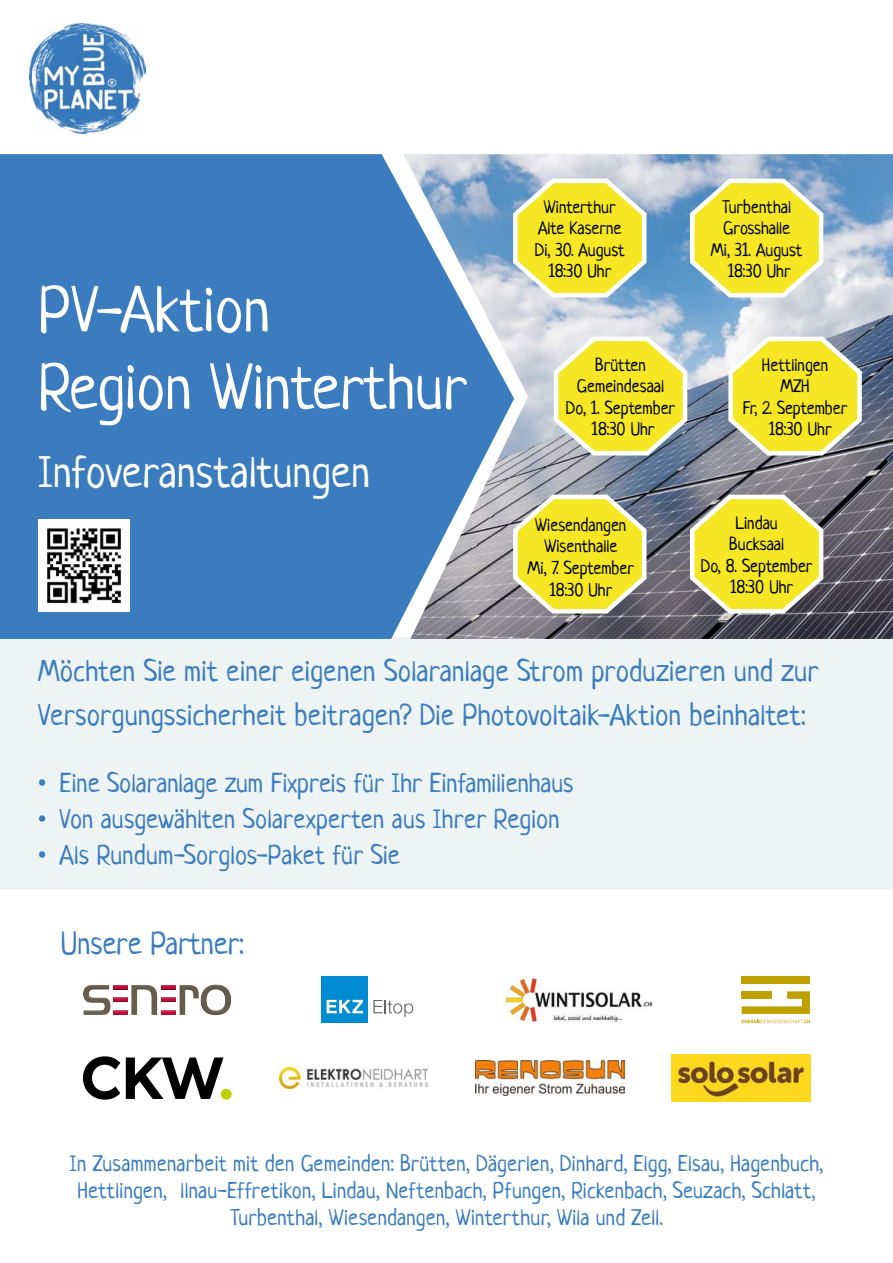
<style>
.page{position:relative;width:893px;height:1263px;background:#fff}
.page>*{position:absolute;margin:0;border:0;box-sizing:border-box;transform-origin:0 0}
.t1{font:64.5px/77.4px "Neucha";color:#fff}
.t2{font:45px "Neucha";letter-spacing:.005em;color:#fff}
.t3{font:31.5px "Neucha";color:#3a7cbe}
.t4{font:30px/43.5px "Neucha";letter-spacing:.005em;color:#3a7cbe}
.t5{font:27px "Neucha";color:#3a7cbe}
.t6{font:22.5px/27px "Neucha";letter-spacing:.01em;color:#3a7cbe;text-align:center}
.t7{font:18px/21.6px "Neucha";color:#000;text-align:center}
.s1{color:#fff}
</style>
<div class="page">
<img style="left:672px;top:1054px;width:138px;height:47px">
<img style="left:475px;top:1061px;width:149px;height:34px">
<img style="left:279px;top:1067px;width:149px;height:22px">
<svg style="left:83px;top:1056px;width:37px;height:44px"></svg>
<svg style="left:126px;top:1057px;width:97px;height:42px"></svg>
<div style="left:221px;top:1089px;width:11px;height:11px;background:#bccf00;border-radius:50%"></div>
<div style="left:83px;top:985px;width:148px;height:30px;background:#000;opacity:.6"></div>
<img style="left:503px;top:977px;width:149px;height:46px">
<div style="left:321px;top:976px;width:47px;height:47px;background:#008bd2"></div>
<svg style="left:327px;top:1000px;width:36px;height:13px"></svg>
<svg style="left:373px;top:1000px;width:40px;height:17px"></svg>
<svg style="left:742px;top:1020px;width:68px;height:3px"></svg>
<div style="left:742px;top:976px;width:68px;height:8px;background:#bea100"></div>
<svg style="left:742px;top:991px;width:68px;height:23px"></svg>
<div style="left:0;top:637px;width:893px;height:252px;background:#eef3f4"></div>
<img style="left:514px;top:154px;width:379px;height:485px">
<svg style="left:0;top:154px;width:514px;height:485px;background:#4a84c0"></svg>
<svg style="left:552px;top:332px;width:137px;height:126px;background:#e5de61"></svg>
<svg style="left:726px;top:332px;width:138px;height:126px;background:#dfd75b"></svg>
<svg style="left:511px;top:490px;width:138px;height:126px;background:#dad154"></svg>
<svg style="left:688px;top:490px;width:138px;height:126px;background:#d3ca4c"></svg>
<svg style="left:511px;top:174px;width:138px;height:126px;background:#e1de65"></svg>
<svg style="left:688px;top:174px;width:138px;height:126px;background:#dfdc64"></svg>
<img style="left:38px;top:520px;width:92px;height:91px">
<img style="left:30px;top:23px;width:115px;height:111px">
<h1 class="t1" style="left:38px;top:271px;width:430px">PV-Aktion<br>Region Winterthur</h1>
<h2 class="t2" style="left:38px;top:444px;width:333px">Infoveranstaltungen</h2>
<p class="t7" style="left:535px;top:196px;width:92px">Winterthur<br>Alte Kaserne<br>Di, 30. August<br>18:30 Uhr</p>
<p class="t7" style="left:711px;top:196px;width:93px">Turbenthal<br>Grosshalle<br>Mi, 31. August<br>18:30 Uhr</p>
<p class="t7" style="left:566px;top:354px;width:111px">Brütten<br>Gemeindesaal<br>Do, 1. September<br>18:30 Uhr</p>
<p class="t7" style="left:743px;top:354px;width:106px">Hettlingen<br>MZH<br>Fr, 2. September<br>18:30 Uhr</p>
<p class="t7" style="left:528px;top:514px;width:108px">Wiesendangen<br>Wisenthalle<br>Mi, 7. September<br>18:30 Uhr</p>
<p class="t7" style="left:701px;top:512px;width:113px">Lindau<br>Bucksaal<br>Do, 8. September<br>18:30 Uhr</p>
<h3 class="t4" style="left:38px;top:649px;width:782px">Möchten Sie mit einer eigenen Solaranlage Strom produzieren und zur<br>Versorgungssicherheit beitragen? Die Photovoltaik-Aktion beinhaltet:</h3>
<h3 class="t5" style="left:38px;top:766px;width:537px">• Eine Solaranlage zum Fixpreis für Ihr Einfamilienhaus</h3>
<h3 class="t5" style="left:38px;top:802px;width:523px">• Von ausgewählten Solarexperten aus Ihrer Region</h3>
<h3 class="t5" style="left:38px;top:838px;width:363px">• Als Rundum-Sorglos-Paket für Sie</h3>
<h3 class="t3" style="left:61px;top:924px;width:184px">Unsere Partner:</h3>
<p class="t6" style="left:70px;top:1150px;width:755px">In Zusammenarbeit mit den Gemeinden: Brütten, Dägerlen, Dinhard, Elgg, Elsau, Hagenbuch,<br>Hettlingen, <span class="s1">I</span>llnau-Effretikon, Lindau, Neftenbach, Pfungen, Rickenbach, Seuzach, Schlatt,<br>Turbenthal, Wiesendangen, Winterthur, Wila und Zell.</p>
</div>
